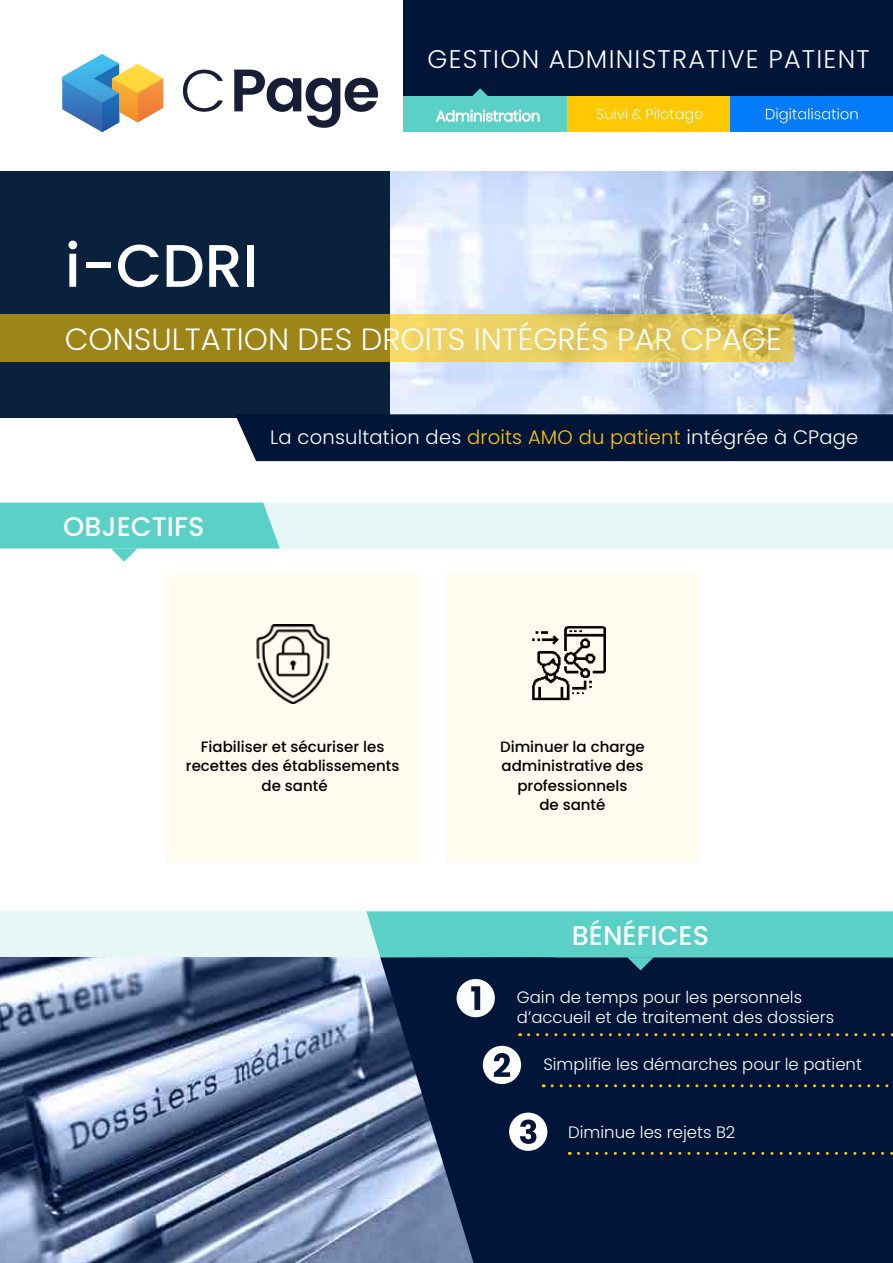
<style>
.page{position:relative;width:893px;height:1263px;background:#fff}
.page>*{position:absolute;margin:0;border:0;box-sizing:border-box;transform-origin:0 0}
.t1{font:500 60px "Poppins";color:#fff}
.t2{font:300 30.75px "Poppins";color:#fff}
.t3{font:500 27px "Poppins";color:#fff}
.t4{font:300 25.5px "Poppins";letter-spacing:.05em;color:#fff}
.t5{font:300 19.5px "Poppins";letter-spacing:.01em;color:#fff}
.t6{font:300 16.5px/19.8px "Poppins";color:#fff}
.t7{font:500 15px/19.5px "Poppins";color:#000;text-align:center}
.s1{color:#ffc800}
</style>
<div class="page">
<div style="left:0;top:171px;width:420px;height:246px;background:#0a213e"></div>
<img style="left:391px;top:171px;width:502px;height:243px">
<div style="left:235px;top:414px;width:658px;height:47px;background:#011538"></div>
<img style="left:0;top:957px;width:380px;height:306px">
<div style="left:445px;top:574px;width:255px;height:289px;background:#fffbee"></div>
<div style="left:165px;top:574px;width:255px;height:289px;background:#fffbee"></div>
<div style="left:0;top:503px;width:893px;height:45px;background:#e6f7f6"></div>
<div style="left:0;top:911px;width:893px;height:46px;background:#e6f7f6"></div>
<svg style="left:380px;top:970px;width:513px;height:293px;background:#0d2043"></svg>
<svg style="left:183px;top:70px;width:40px;height:42px"></svg>
<svg style="left:234px;top:70px;width:144px;height:58px"></svg>
<svg style="left:62px;top:54px;width:101px;height:78px"></svg>
<svg style="left:457px;top:979px;width:38px;height:38px"></svg>
<svg style="left:483px;top:1046px;width:38px;height:38px"></svg>
<svg style="left:509px;top:1112px;width:38px;height:39px"></svg>
<svg style="left:529px;top:1033px;width:364px;height:3px"></svg>
<svg style="left:552px;top:1084px;width:341px;height:3px"></svg>
<svg style="left:578px;top:1152px;width:315px;height:3px"></svg>
<svg style="left:0;top:503px;width:280px;height:59px"></svg>
<svg style="left:367px;top:911px;width:526px;height:59px;background:#4babaa"></svg>
<div style="left:69px;top:1197px;width:13px;height:62px;border:2px solid #011538"></div>
<img style="left:256px;top:625px;width:74px;height:79px">
<img style="left:532px;top:626px;width:73px;height:75px">
<svg style="left:0;top:314px;width:794px;height:48px;background:#c2a83b"></svg>
<div style="left:404px;top:0;width:489px;height:96px;background:#011538"></div>
<div style="left:566px;top:96px;width:164px;height:36px;background:#ffc800"></div>
<div style="left:731px;top:96px;width:162px;height:36px;background:#047cfa"></div>
<div style="left:404px;top:96px;width:163px;height:36px;background:#5ad0c6"></div>
<svg style="left:597px;top:108px;width:105px;height:15px"></svg>
<svg style="left:766px;top:108px;width:92px;height:15px"></svg>
<svg style="left:472px;top:88px;width:16px;height:8px"></svg>
<svg style="left:436px;top:110px;width:103px;height:12px"></svg>
<h3 class="t4" style="left:427px;top:44px;width:444px">GESTION ADMINISTRATIVE PATIENT</h3>
<h1 class="t1" style="left:65px;top:231px;width:195px">i-CDRI</h1>
<h2 class="t2" style="left:65px;top:321px;width:718px">CONSULTATION DES DROITS INTÉGRÉS PAR CPAGE</h2>
<h3 class="t3" style="left:63px;top:511px;width:142px">OBJECTIFS</h3>
<p class="t5" style="left:270px;top:426px;width:590px">La consultation des <span class="s1">droits AMO du patient</span> intégrée à CPage</p>
<p class="t7" style="left:186px;top:737px;width:215px">Fiabiliser et sécuriser les recettes des établissements de santé</p>
<p class="t7" style="left:500px;top:737px;width:146px">Diminuer la charge administrative des professionnels<br>de santé</p>
<h3 class="t3" style="left:572px;top:920px;width:139px">BÉNÉFICES</h3>
<p class="t6" style="left:517px;top:987px;width:319px">Gain de temps pour les personnels d’accueil et de traitement des dossiers</p>
<p class="t6" style="left:543px;top:1054px;width:320px">Simplifie les démarches pour le patient</p>
<p class="t6" style="left:568px;top:1122px;width:169px">Diminue les rejets B2</p>
</div>
